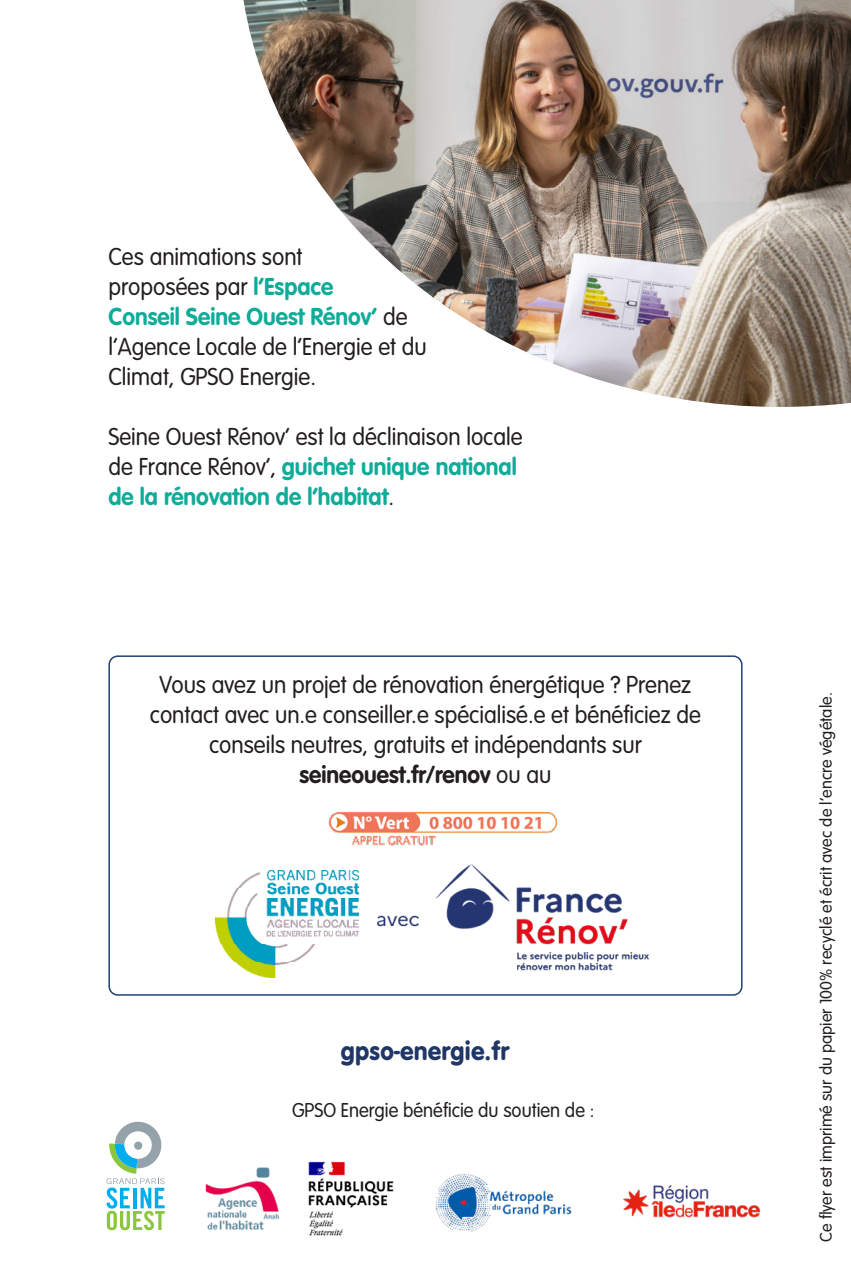
<style>
.page{position:relative;width:851px;height:1276px;background:#fff}
.page>*{position:absolute;margin:0;border:0;box-sizing:border-box;transform-origin:0 0}
.t1{font:27px "VAG Rundschrift D";color:#1f3666;scale:.95 1}
.t2{font:300 24px/30px "VAG Rounded Std";color:#231f20;scale:.95 1}
.t3{font:700 24px "VAG Rounded Std";color:#231f20;scale:.95 1}
.t4{font:300 21px "VAG Rundschrift D";color:#231f20;scale:.95 1}
.t5{font:300 16.5px "VAG Rounded Std";color:#231f20}
.s1{font-weight:700;color:#10ac99}
.s2{font-weight:300}
</style>
<div class="page">
<div style="left:108px;top:655px;width:634px;height:340px;border:2px solid #204077;border-radius:9px"></div>
<img style="left:243px;top:0;width:607px;height:407px">
<img style="left:366px;top:864px;width:285px;height:132px">
<img style="left:215px;top:870px;width:143px;height:107px">
<img style="left:623px;top:1185px;width:138px;height:33px">
<img style="left:435px;top:1174px;width:137px;height:58px">
<svg style="left:106px;top:1121px;width:59px;height:109px"></svg>
<img style="left:205px;top:1167px;width:74px;height:63px">
<img style="left:308px;top:1161px;width:86px;height:75px">
<img style="left:328px;top:811px;width:230px;height:35px">
<p class="t2" style="left:108px;top:243px;width:336px">Ces animations sont<br>proposées par <span class="s1">l’Espace<br>Conseil Seine Ouest Rénov’</span> de l’Agence Locale de l’Energie et du<br>Climat, GPSO Energie.</p>
<p class="t2" style="left:108px;top:423px;width:437px">Seine Ouest Rénov’ est la déclinaison locale de France Rénov’, <span class="s1">guichet unique national de la rénovation de l’habitat</span>.</p>
<p class="t2" style="left:150px;top:670px;width:581px;text-align:center">Vous avez un projet de rénovation énergétique ? Prenez contact avec un.e conseiller.e spécialisé.e et bénéficiez de conseils neutres, gratuits et indépendants sur</p>
<p class="t3" style="left:299px;top:760px;width:267px">seineouest.fr/renov <span class="s2">ou au</span></p>
<p class="t1" style="left:341px;top:1034px;width:179px">gpso-energie.fr</p>
<p class="t4" style="left:292px;top:1098px;width:320px">GPSO Energie bénéficie du soutien de :</p>
<p class="t5" style="left:816px;top:1242px;width:551px;rotate:-90deg">Ce flyer est imprimé sur du papier 100% recyclé et écrit avec de l’encre végétale.</p>
</div>
